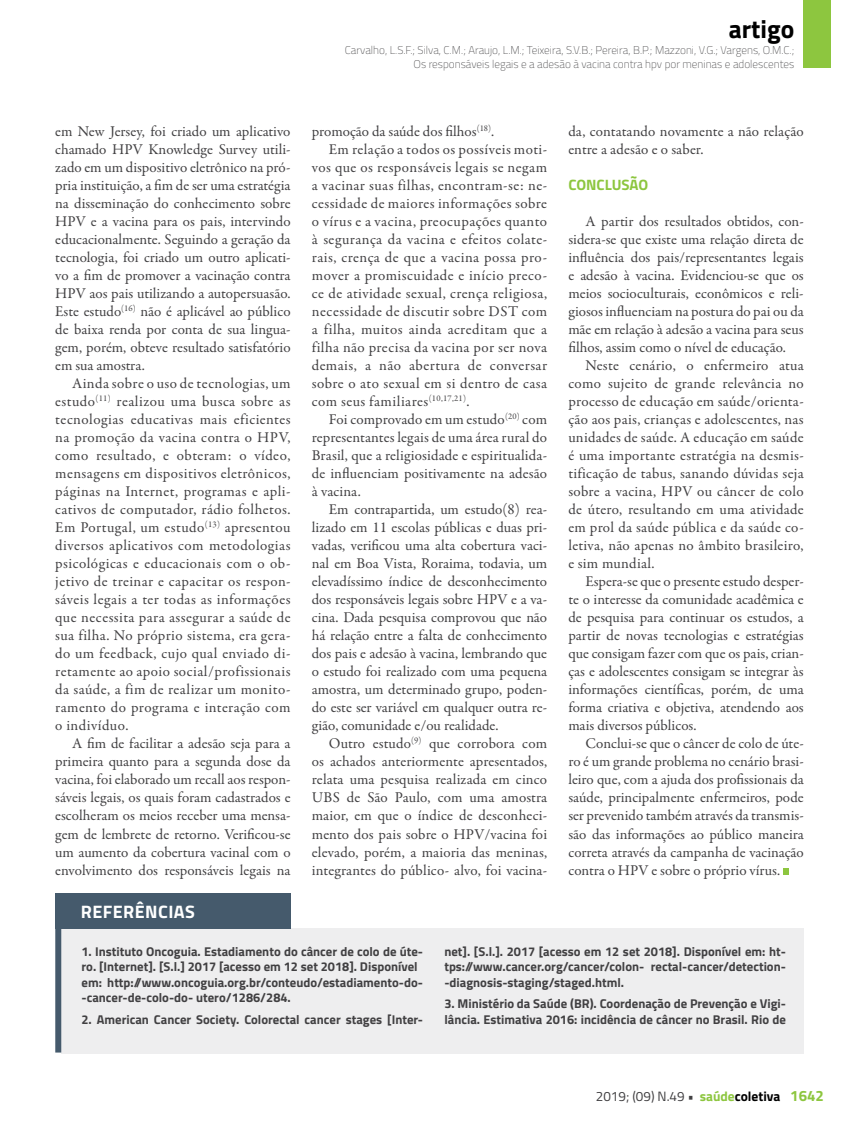
<style>
.page{position:relative;width:859px;height:1132px;background:#fff}
.page>*{position:absolute;margin:0;border:0;box-sizing:border-box;transform-origin:0 0}
.t1{font:700 25.5px "Titillium";color:#000}
.t2{font:700 18px "Titillium";letter-spacing:.025em;color:#fff}
.t3{font:15px/18px "Garamond Premr Pro";letter-spacing:.01em;color:#414042;text-align:justify}
.t4{font:15px "Garamond Premr Pro";letter-spacing:.03em;color:#414042}
.t5{font:700 15px "Titillium";letter-spacing:-.005em;color:#8dc63f}
.t6{font:13.5px "Titillium";color:#414042}
.t7{font:700 12.75px/15.3px "Titillium";color:#414042}
.t8{font:100 11.25px/13.5px "Titillium";color:#414042;text-align:right}
.s1{font-weight:700}
.s2{font-weight:700;color:#8dc63f}
.s3{font-weight:700;color:#000}
.s4{font-weight:700;font-size:15px;color:#8dc63f}
</style>
<div class="page">
<div style="left:804px;top:0;width:27px;height:68px;background:#8dc63f"></div>
<svg style="left:783px;top:868px;width:6px;height:6px"></svg>
<div style="left:61px;top:928px;width:743px;height:125px;background:#eeeeef"></div>
<div style="left:55px;top:892px;width:236px;height:36px;background:#455a6c"></div>
<div style="left:55px;top:909px;width:6px;height:143px;background:#455a6c"></div>
<h1 class="t1" style="left:729px;top:10px;width:67px">artigo</h1>
<p class="t8" style="left:345px;top:43px;width:451px">Carvalho, L.S.F.; Silva, C.M.; Araujo, L.M.; Teixeira, S.V.B.; Pereira, B.P.; Mazzoni, V.G.; Vargens, O.M.C.;<br>Os responsáveis legais e a adesão à vacina contra hpv por meninas e adolescentes</p>
<p class="t3" style="left:55px;top:122px;width:237px">em New Jersey, foi criado um aplicativo chamado HPV Knowledge Survey utili&shy;zado em um dispositivo eletrônico na pró&shy;pria instituição, a fim de ser uma estratégia na disseminação do conhecimento sobre HPV e a vacina para os pais, intervindo educacionalmente. Seguindo a geração da tecnologia, foi criado um outro aplicati&shy;vo a fim de promover a vacinação contra HPV aos pais utilizando a autopersuasão.<br>Este estudo<sup>(16)</sup> não é aplicável ao público de baixa renda por conta de sua lingua&shy;gem, porém, obteve resultado satisfatório em sua amostra.</p>
<p class="t3" style="left:55px;top:374px;width:237px;text-indent:17px">Ainda sobre o uso de tecnologias, um estudo<sup>(11)</sup> realizou uma busca sobre as tecnologias educativas mais eficientes na promoção da vacina contra o HPV, como resultado, e obteram: o vídeo, mensagens em dispositivos eletrônicos, páginas na Internet, programas e apli&shy;cativos de computador, rádio folhetos.<br>Em Portugal, um estudo<sup>(13)</sup> apresentou diversos aplicativos com metodologias psicológicas e educacionais com o ob&shy;jetivo de treinar e capacitar os respon&shy;sáveis legais a ter todas as informações que necessita para assegurar a saúde de sua filha. No próprio sistema, era gera&shy;do um feedback, cujo qual enviado di&shy;retamente ao apoio social/profissionais da saúde, a fim de realizar um monito&shy;ramento do programa e interação com o indivíduo.</p>
<p class="t3" style="left:55px;top:734px;width:237px;text-indent:17px">A fim de facilitar a adesão seja para a primeira quanto para a segunda dose da vacina, foi elaborado um recall aos respon&shy;sáveis legais, os quais foram cadastrados e escolheram os meios receber uma mensa&shy;gem de lembrete de retorno. Verificou-se um aumento da cobertura vacinal com o envolvimento dos responsáveis legais na</p>
<p class="t3" style="left:312px;top:122px;width:184px">promoção da saúde dos filhos<sup>(18)</sup>.</p>
<p class="t4" style="left:329px;top:140px;width:220px">Em relação a todos os possíveis moti-</p>
<p class="t4" style="left:312px;top:158px;width:237px">vos que os responsáveis legais se negam</p>
<p class="t4" style="left:312px;top:176px;width:237px">a vacinar suas filhas, encontram-se: ne-</p>
<p class="t4" style="left:312px;top:194px;width:237px">cessidade de maiores informações sobre</p>
<p class="t3" style="left:312px;top:212px;width:237px">o vírus e a vacina, preocupações quanto</p>
<p class="t4" style="left:312px;top:230px;width:237px">à segurança da vacina e efeitos colate-</p>
<p class="t3" style="left:312px;top:248px;width:237px">rais, crença de que a vacina possa pro-</p>
<p class="t4" style="left:312px;top:266px;width:237px">mover a promiscuidade e início preco-</p>
<p class="t4" style="left:312px;top:284px;width:237px">ce de atividade sexual, crença religiosa,</p>
<p class="t4" style="left:312px;top:302px;width:237px">necessidade de discutir sobre DST com</p>
<p class="t4" style="left:312px;top:320px;width:237px">a filha, muitos ainda acreditam que a</p>
<p class="t4" style="left:312px;top:338px;width:237px">filha não precisa da vacina por ser nova</p>
<p class="t4" style="left:312px;top:356px;width:237px">demais, a não abertura de conversar</p>
<p class="t3" style="left:312px;top:374px;width:237px">sobre o ato sexual em si dentro de casa</p>
<p class="t4" style="left:312px;top:392px;width:159px">com seus familiares<sup>(10,17,21)</sup>.</p>
<p class="t3" style="left:329px;top:410px;width:220px">Foi comprovado em um estudo<sup>(20)</sup> com</p>
<p class="t3" style="left:312px;top:428px;width:237px">representantes legais de uma área rural do</p>
<p class="t3" style="left:312px;top:446px;width:237px">Brasil, que a religiosidade e espiritualida-</p>
<p class="t3" style="left:312px;top:464px;width:237px">de influenciam positivamente na adesão</p>
<p class="t3" style="left:312px;top:482px;width:50px">à vacina.</p>
<p class="t3" style="left:329px;top:500px;width:220px">Em contrapartida, um estudo(8) rea-</p>
<p class="t3" style="left:312px;top:518px;width:237px">lizado em 11 escolas públicas e duas pri-</p>
<p class="t3" style="left:312px;top:536px;width:237px">vadas, verificou uma alta cobertura vaci-</p>
<p class="t3" style="left:312px;top:554px;width:237px">nal em Boa Vista, Roraima, todavia, um</p>
<p class="t3" style="left:312px;top:572px;width:237px">elevadíssimo índice de desconhecimento</p>
<p class="t3" style="left:312px;top:590px;width:237px">dos responsáveis legais sobre HPV e a va-</p>
<p class="t3" style="left:312px;top:608px;width:237px">cina. Dada pesquisa comprovou que não</p>
<p class="t3" style="left:312px;top:626px;width:237px">há relação entre a falta de conhecimento</p>
<p class="t3" style="left:312px;top:644px;width:237px">dos pais e adesão à vacina, lembrando que</p>
<p class="t3" style="left:312px;top:662px;width:237px">o estudo foi realizado com uma pequena</p>
<p class="t3" style="left:312px;top:680px;width:237px">amostra, um determinado grupo, poden-</p>
<p class="t3" style="left:312px;top:698px;width:237px">do este ser variável em qualquer outra re-</p>
<p class="t3" style="left:312px;top:716px;width:188px">gião, comunidade e/ou realidade.</p>
<p class="t3" style="left:329px;top:734px;width:220px">Outro estudo<sup>(9)</sup> que corrobora com</p>
<p class="t3" style="left:312px;top:752px;width:237px">os achados anteriormente apresentados,</p>
<p class="t3" style="left:312px;top:770px;width:237px">relata uma pesquisa realizada em cinco</p>
<p class="t3" style="left:312px;top:788px;width:237px">UBS de São Paulo, com uma amostra</p>
<p class="t3" style="left:312px;top:806px;width:237px">maior, em que o índice de desconheci-</p>
<p class="t3" style="left:312px;top:824px;width:237px">mento dos pais sobre o HPV/vacina foi</p>
<p class="t3" style="left:312px;top:842px;width:237px">elevado, porém, a maioria das meninas,</p>
<p class="t3" style="left:312px;top:860px;width:237px">integrantes do público- alvo, foi vacina-</p>
<p class="t3" style="left:568px;top:122px;width:237px">da, contatando novamente a não relação entre a adesão e o saber.</p>
<p class="t5" style="left:568px;top:173px;width:81px">CONCLUSÃO</p>
<p class="t3" style="left:568px;top:212px;width:237px;text-indent:17px">A partir dos resultados obtidos, con&shy;sidera-se que existe uma relação direta de influência dos pais/representantes legais e adesão à vacina. Evidenciou-se que os meios socioculturais, econômicos e reli&shy;giosos influenciam na postura do pai ou da mãe em relação à adesão a vacina para seus filhos, assim como o nível de educação.</p>
<p class="t3" style="left:568px;top:356px;width:237px;text-indent:17px">Neste cenário, o enfermeiro atua como sujeito de grande relevância no processo de educação em saúde/orienta&shy;ção aos pais, crianças e adolescentes, nas unidades de saúde. A educação em saúde é uma importante estratégia na desmis&shy;tificação de tabus, sanando dúvidas seja sobre a vacina, HPV ou câncer de colo de útero, resultando em uma atividade em prol da saúde pública e da saúde co&shy;letiva, não apenas no âmbito brasileiro, e sim mundial.</p>
<p class="t3" style="left:568px;top:572px;width:237px;text-indent:17px">Espera-se que o presente estudo desper&shy;te o interesse da comunidade acadêmica e de pesquisa para continuar os estudos, a partir de novas tecnologias e estratégias que consigam fazer com que os pais, crian&shy;ças e adolescentes consigam se integrar às informações científicas, porém, de uma forma criativa e objetiva, atendendo aos mais diversos públicos.</p>
<p class="t3" style="left:568px;top:734px;width:237px;text-indent:17px">Conclui-se que o câncer de colo de úte&shy;ro é um grande problema no cenário brasi&shy;leiro que, com a ajuda dos profissionais da saúde, principalmente enfermeiros, pode ser prevenido também através da transmis&shy;são das informações ao público maneira correta através da campanha de vacinação contra o HPV e sobre o próprio vírus.</p>
<p class="t2" style="left:81px;top:898px;width:116px">REFERÊNCIAS</p>
<p class="t7" style="left:81px;top:943px;width:343px">1. Instituto Oncoguia. Estadiamento do câncer de colo de úte&shy;ro. [Internet]. [S.l.] 2017 [acesso em 12 set 2018]. Disponível em: http://www.oncoguia.org.br/conteudo/estadiamento-do--cancer-de-colo-do- utero/1286/284.</p>
<p class="t7" style="left:81px;top:1010px;width:343px">2. American Cancer Society. Colorectal cancer stages [Inter-</p>
<p class="t7" style="left:444px;top:943px;width:343px;text-align:justify">net]. [S.l.]. 2017 [acesso em 12 set 2018]. Disponível em: ht&shy;tps://www.cancer.org/cancer/colon- rectal-cancer/detection--diagnosis-staging/staged.html.</p>
<p class="t7" style="left:444px;top:995px;width:343px">3. Ministério da Saúde (BR). Coordenação de Prevenção e Vigi&shy;lância. Estimativa 2016: incidência de câncer no Brasil. Rio de</p>
<p class="t6" style="left:596px;top:1086px;width:230px">2019; (09) N.49 <span class="s1">•</span> <span class="s2">saúde</span><span class="s3">coletiva</span> <span class="s4">1642</span></p>
</div>
